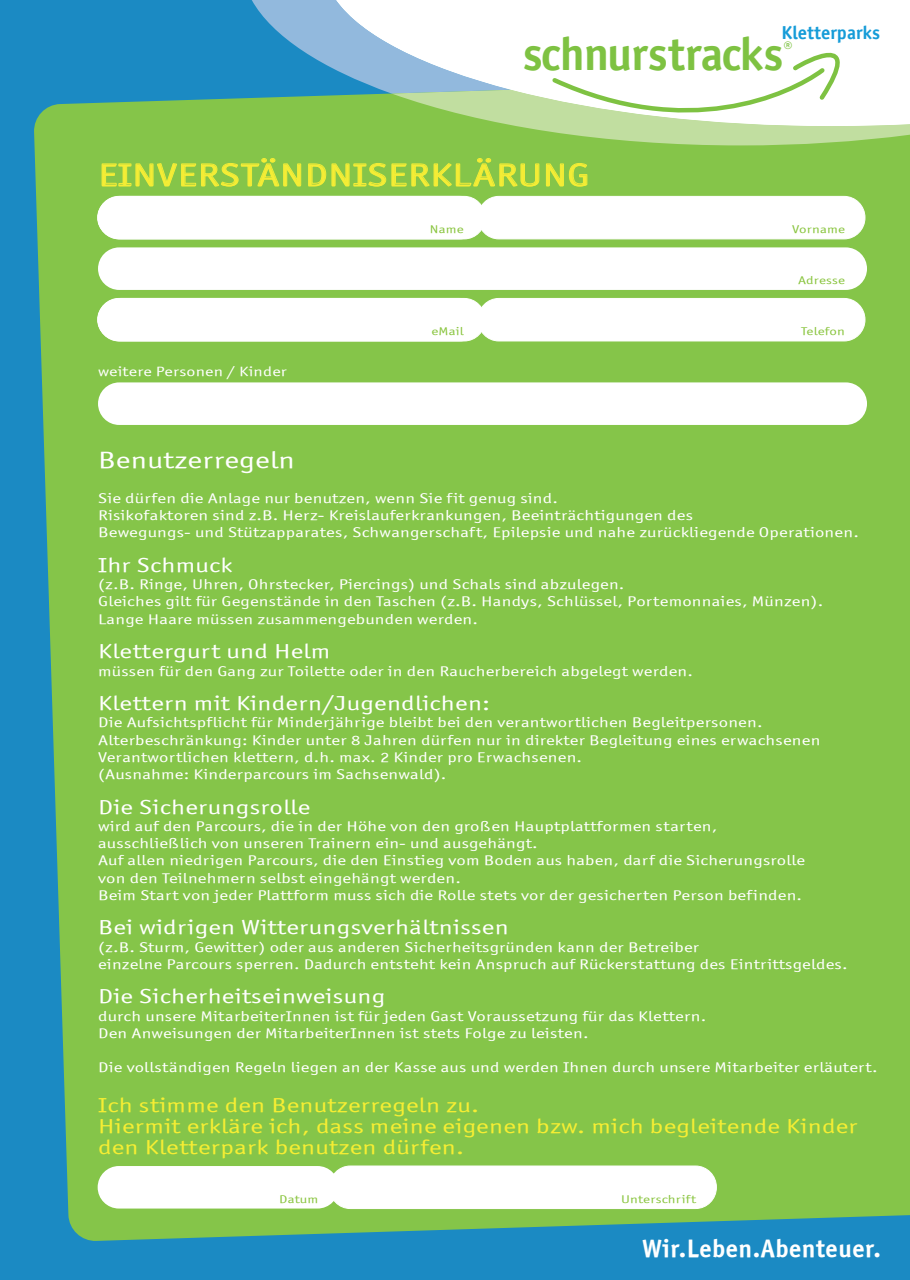
<style>
.page{position:relative;width:910px;height:1280px;background:#1b8ac3}
.page>*{position:absolute;margin:0;border:0;box-sizing:border-box;transform-origin:0 0}
.t1{font:700 46.8px "Officina Sans LT";letter-spacing:-.02em;color:#7ec242}
.t2{font:31.5px "Officina Sans ITCTT Book";letter-spacing:.01em;color:#f4ed35;scale:1.33 1}
.t3{font:25.35px "Officina Sans ITCTT Bold";letter-spacing:.02em;color:#fff}
.t4{font:23.7px "Officina Sans ITCTT Book";letter-spacing:.01em;color:#fff;scale:1.33 1}
.t5{font:20.25px "Officina Sans ITCTT Book";letter-spacing:.01em;color:#fff;scale:1.33 1}
.t6{font:20.25px/21px "Officina Sans ITCTT Book";letter-spacing:.01em;color:#f6ee33;scale:1.33 1}
.t7{font:700 18.75px "Officina Sans LT";color:#169cd8}
.t8{font:700 16.5px "Officina Sans LT";color:#7ec242}
.t9{font:14.1px/17.2px "Officina Sans ITCTT Book";letter-spacing:.01em;color:#fff;scale:1.33 1}
.t10{font:13.5px "Officina Sans ITCTT Book";letter-spacing:.01em;color:#fff;scale:1.33 1}
.t11{font:11.25px "Officina Sans ITCTT Book";letter-spacing:.01em;color:#8ac540;scale:1.33 1}
</style>
<div class="page">
<div style="left:34px;top:102px;width:876px;height:1139px;background:#85c549"></div>
<div style="left:98px;top:247px;width:769px;height:43px;background:#fff;border-radius:21px"></div>
<div style="left:98px;top:382px;width:769px;height:43px;background:#fff;border-radius:21px"></div>
<svg style="left:97px;top:0;width:813px;height:240px;background:#a7d2a4"></svg>
<div style="left:98px;top:196px;width:387px;height:43px;background:#fff;border-radius:21px"></div>
<div style="left:98px;top:196px;width:387px;height:43px;border:1px solid #fff;border-radius:21px"></div>
<div style="left:478px;top:196px;width:387px;height:43px;background:#fff;border-radius:21px"></div>
<div style="left:478px;top:196px;width:387px;height:43px;border:1px solid #fff;border-radius:21px"></div>
<svg style="left:97px;top:298px;width:386px;height:44px"></svg>
<div style="left:98px;top:298px;width:387px;height:43px;background:#fff;border-radius:21px"></div>
<div style="left:98px;top:298px;width:387px;height:43px;border:1px solid #fff;border-radius:21px"></div>
<div style="left:478px;top:298px;width:387px;height:43px;background:#fff;border-radius:21px"></div>
<div style="left:478px;top:298px;width:387px;height:43px;border:1px solid #fff;border-radius:21px"></div>
<div style="left:98px;top:1166px;width:241px;height:42px;background:#fff;border-radius:21px"></div>
<div style="left:329px;top:1166px;width:387px;height:42px;background:#fff;border-radius:21px"></div>
<div style="left:329px;top:1166px;width:388px;height:43px;border:1px solid #fff;border-radius:21px"></div>
<h3 class="t7" style="left:782px;top:21px;width:100px">Kletterparks</h3>
<h1 class="t1" style="left:523px;top:24px;width:262px">schnurstracks</h1>
<p class="t8" style="left:783px;top:37px;width:11px">®</p>
<h2 class="t2" style="left:98px;top:157px;width:371px">EINVERSTÄNDNISERKLÄRUNG</h2>
<p class="t11" style="left:430px;top:223px;width:27px">Name</p>
<p class="t11" style="left:792px;top:223px;width:41px">Vorname</p>
<p class="t11" style="left:798px;top:274px;width:37px">Adresse</p>
<p class="t10" style="left:98px;top:364px;width:143px">weitere Personen / Kinder</p>
<p class="t11" style="left:431px;top:325px;width:26px">eMail</p>
<p class="t11" style="left:801px;top:325px;width:35px">Telefon</p>
<h3 class="t4" style="left:98px;top:447px;width:149px">Benutzerregeln</h3>
<p class="t9" style="left:98px;top:489px;width:573px">Sie dürfen die Anlage nur benutzen, wenn Sie fit genug sind.<br>Risikofaktoren sind z.B. Herz- Kreislauferkrankungen, Beeinträchtigungen des<br>Bewegungs- und Stützapparates, Schwangerschaft, Epilepsie und nahe zurückliegende Operationen.</p>
<h3 class="t5" style="left:98px;top:553px;width:103px">Ihr Schmuck</h3>
<p class="t9" style="left:98px;top:576px;width:547px">(z.B. Ringe, Uhren, Ohrstecker, Piercings) und Schals sind abzulegen.<br>Gleiches gilt für Gegenstände in den Taschen (z.B. Handys, Schlüssel, Portemonnaies, Münzen).<br>Lange Haare müssen zusammengebunden werden.</p>
<h3 class="t5" style="left:98px;top:640px;width:176px">Klettergurt und Helm</h3>
<p class="t9" style="left:98px;top:662px;width:449px">müssen für den Gang zur Toilette oder in den Raucherbereich abgelegt werden.</p>
<h3 class="t5" style="left:98px;top:691px;width:296px">Klettern mit Kindern/Jugendlichen:</h3>
<p class="t9" style="left:98px;top:714px;width:545px">Die Aufsichtspflicht für Minderjährige bleibt bei den verantwortlichen Begleitpersonen.<br>Alterbeschränkung: Kinder unter 8 Jahren dürfen nur in direkter Begleitung eines erwachsenen Verantwortlichen klettern, d.h. max. 2 Kinder pro Erwachsenen.<br>(Ausnahme: Kinderparcours im Sachsenwald).</p>
<h3 class="t5" style="left:98px;top:795px;width:161px">Die Sicherungsrolle</h3>
<p class="t9" style="left:98px;top:817px;width:533px">wird auf den Parcours, die in der Höhe von den großen Hauptplattformen starten, ausschließlich von unseren Trainern ein- und ausgehängt.<br>Auf allen niedrigen Parcours, die den Einstieg vom Boden aus haben, darf die Sicherungsrolle von den Teilnehmern selbst eingehängt werden.<br>Beim Start von jeder Plattform muss sich die Rolle stets vor der gesicherten Person befinden.</p>
<h3 class="t5" style="left:98px;top:916px;width:310px">Bei widrigen Witterungsverhältnissen</h3>
<p class="t9" style="left:98px;top:938px;width:565px">(z.B. Sturm, Gewitter) oder aus anderen Sicherheitsgründen kann der Betreiber<br>einzelne Parcours sperren. Dadurch entsteht kein Anspruch auf Rückerstattung des Eintrittsgeldes.</p>
<h3 class="t5" style="left:98px;top:985px;width:217px">Die Sicherheitseinweisung</h3>
<p class="t9" style="left:98px;top:1007px;width:459px">durch unsere MitarbeiterInnen ist für jeden Gast Voraussetzung für das Klettern.<br>Den Anweisungen der MitarbeiterInnen ist stets Folge zu leisten.</p>
<p class="t9" style="left:98px;top:1059px;width:588px">Die vollständigen Regeln liegen an der Kasse aus und werden Ihnen durch unsere Mitarbeiter erläutert.</p>
<h3 class="t6" style="left:98px;top:1094px;width:572px">Ich stimme den Benutzerregeln zu.<br>Hiermit erkläre ich, dass meine eigenen bzw. mich begleitende Kinder den Kletterpark benutzen dürfen.</h3>
<p class="t11" style="left:279px;top:1193px;width:31px">Datum</p>
<p class="t11" style="left:621px;top:1193px;width:58px">Unterschrift</p>
<h3 class="t3" style="left:642px;top:1233px;width:240px">Wir.Leben.Abenteuer.</h3>
</div>
